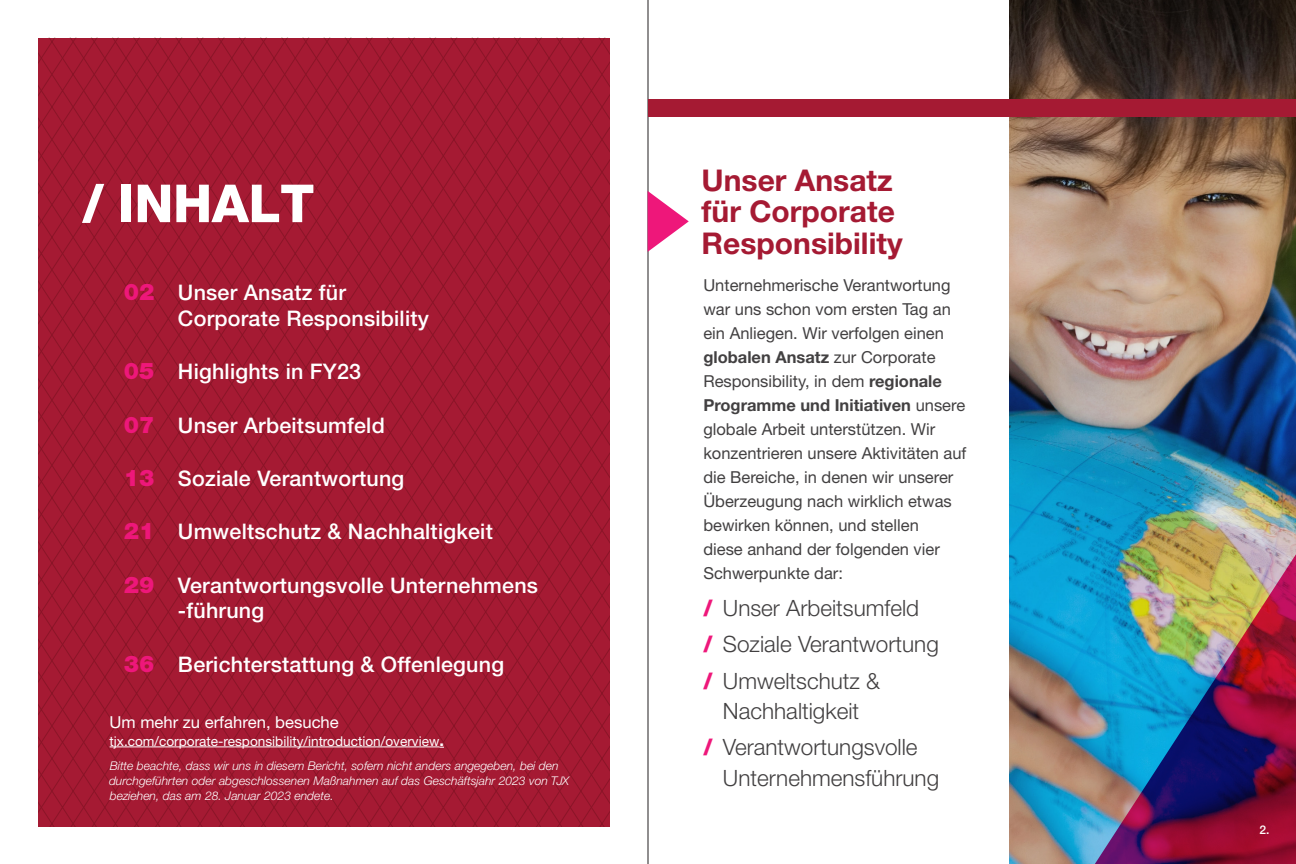
<style>
.page{position:relative;width:1296px;height:864px;background:#fff}
.page>*{position:absolute;margin:0;border:0;box-sizing:border-box;transform-origin:0 0}
.t1{font:800 52.5px "Helvetica Neue LT Std";letter-spacing:-.005em;color:#fff}
.t2{font:700 30px/31.5px "Helvetica Neue LT Std";color:#a51a33}
.t3{font:300 22.5px/30px "Helvetica Neue LT Std";color:#424041;text-align:center}
.t4{font:500 21.45px/25.8px "Helvetica Neue LT Std";letter-spacing:.01em;color:#fff}
.t5{font:16.5px/24px "Helvetica Neue LT Std";color:#424041}
.Subheads_Small_Color{font:16.5px "Helvetica Neue LT Std";color:#fff}
.Subheads_Small_Color-2{font:13.5px "Helvetica Neue LT Std";color:#fff}
.Subheads_Small_Color-3{font:italic 300 12px/15.1px "Helvetica Neue LT Std";color:#fff}
.t6{font:500 12px "Helvetica Neue LT Std";color:#fff}
.s1{font-weight:900;font-size:22.95px;color:#ee177a}
.s2{font-weight:700;font-size:16.5px}
.s3{font-weight:700}
.s4{font-weight:800;color:#ee177a}
</style>
<div class="page">
<hr style="left:648px;top:0;width:1px;height:864px;background:#231f20">
<svg style="left:38px;top:38px;width:572px;height:788px;background:#a21931"></svg>
<hr style="left:110px;top:747px;width:329px;height:1px;background:#fff">
<img style="left:1009px;top:0;width:287px;height:864px">
<img style="left:1074px;top:418px;width:222px;height:446px">
<div style="left:648px;top:99px;width:648px;height:18px;background:#a51a33"></div>
<svg style="left:648px;top:191px;width:41px;height:61px"></svg>
<p class="t1" style="left:82px;top:172px;width:233px">/ INHALT</p>
<p class="t4" style="left:178px;top:280px;width:252px;text-indent:-54px"><span class="s1">02</span> Unser Ansatz für<br>Corporate Responsibility</p>
<p class="t4" style="left:124px;top:359px;width:239px"><span class="s1">05</span> Highlights in FY23</p>
<p class="t4" style="left:124px;top:412px;width:262px"><span class="s1">07</span> Unser Arbeitsumfeld</p>
<p class="t4" style="left:124px;top:465px;width:282px"><span class="s1">13</span> Soziale Verantwortung</p>
<p class="t4" style="left:124px;top:519px;width:370px"><span class="s1">21</span> Umweltschutz &amp; Nachhaltigkeit</p>
<p class="t4" style="left:178px;top:572px;width:362px;text-indent:-54px"><span class="s1">29</span> Verantwortungsvolle Unternehmens -führung</p>
<p class="t4" style="left:124px;top:651px;width:382px"><span class="s1">36</span> Berichterstattung &amp; Offenlegung</p>
<p class="Subheads_Small_Color" style="left:110px;top:712px;width:231px">Um mehr zu erfahren, besuche</p>
<p class="Subheads_Small_Color-2" style="left:110px;top:733px;width:336px">tjx.com/corporate-responsibility/introduction/overview<span class="s2">.</span></p>
<p class="Subheads_Small_Color-3" style="left:109px;top:758px;width:462px">Bitte beachte, dass wir uns in diesem Bericht, sofern nicht anders angegeben, bei den durchgeführten oder abgeschlossenen Maßnahmen auf das Geschäftsjahr 2023 von TJX beziehen, das am 28. Januar 2023 endete.</p>
<p class="t2" style="left:702px;top:164px;width:202px">Unser Ansatz für Corporate<br>Responsibility</p>
<p class="t5" style="left:703px;top:273px;width:265px">Unternehmerische Verantwortung war uns schon vom ersten Tag an ein Anliegen. Wir verfolgen einen <span class="s3">globalen Ansatz</span> zur Corporate<br>Responsibility, in dem <span class="s3">regionale<br>Programme und Initiativen</span> unsere globale Arbeit unterstützen. Wir konzentrieren unsere Aktivitäten auf die Bereiche, in denen wir unserer<br>Überzeugung nach wirklich etwas bewirken können, und stellen<br>diese anhand der folgenden vier<br>Schwerpunkte dar:</p>
<p class="t3" style="left:703px;top:592px;width:217px"><span class="s4">/</span> Unser Arbeitsumfeld</p>
<p class="t3" style="left:703px;top:629px;width:237px"><span class="s4">/</span> Soziale Verantwortung</p>
<p class="t3" style="left:703px;top:665px;width:178px"><span class="s4">/</span> Umweltschutz &amp;<br>Nachhaltigkeit</p>
<p class="t3" style="left:723px;top:732px;width:218px;text-align:left;text-indent:-20px"><span class="s4">/</span> Verantwortungsvolle<br>Unternehmensführung</p>
<p class="t6" style="left:1260px;top:822px;width:12px">2.</p>
</div>
